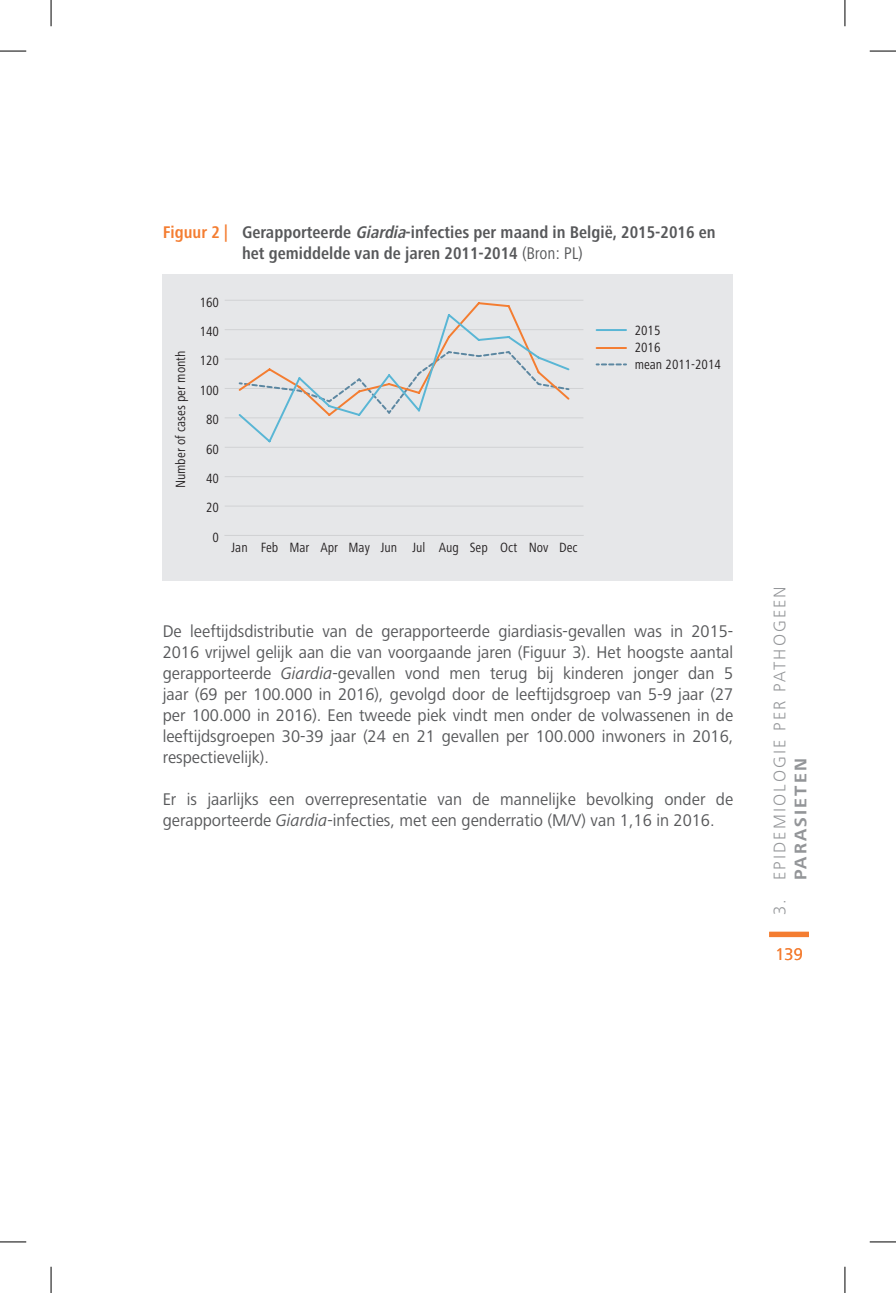
<style>
.page{position:relative;width:896px;height:1293px;background:#fff}
.page>*{position:absolute;margin:0;border:0;box-sizing:border-box;transform-origin:0 0}
.t1{font:17.5px/21px "Frutiger Next LT";color:#57585a;text-align:justify;scale:.96 1}
.t2{font:700 condensed 17.5px/21px "Frutiger Next LT";color:#57585a}
.t3{font:300 17.5px "Frutiger Next LT";letter-spacing:.125em;color:#939598}
.t4{font:700 17.5px "Frutiger Next LT";color:#939598}
.t5{font:17.5px "Frutiger Next LT";color:#f47d31;scale:.96 1}
.t6{font:condensed 13.83px/17px "Frutiger Next LT";color:#231f20}
.s1{color:#f47d31}
.s2{font-style:italic}
.s3{font-weight:400}
</style>
<div class="page">
<div style="left:769px;top:932px;width:40px;height:5px;background:#f47d31"></div>
<div style="left:163px;top:274px;width:570px;height:307px;background:#e6e7e9"></div>
<hr style="left:225px;top:535px;width:358px;height:1px;background:#d1d2d4">
<hr style="left:225px;top:506px;width:358px;height:1px;background:#d1d2d4">
<hr style="left:225px;top:476px;width:358px;height:1px;background:#d1d2d4">
<hr style="left:225px;top:447px;width:358px;height:1px;background:#d1d2d4">
<hr style="left:225px;top:417px;width:358px;height:1px;background:#d1d2d4">
<hr style="left:225px;top:388px;width:358px;height:1px;background:#d1d2d4">
<hr style="left:225px;top:359px;width:358px;height:1px;background:#d1d2d4">
<hr style="left:225px;top:329px;width:358px;height:1px;background:#d1d2d4">
<hr style="left:225px;top:300px;width:358px;height:1px;background:#d1d2d4">
<svg style="left:238px;top:302px;width:332px;height:141px"></svg>
<hr style="left:596px;top:329px;width:30px;height:2px;background:#59b6d5">
<hr style="left:596px;top:347px;width:30px;height:2px;background:#f47d31">
<svg style="left:596px;top:363px;width:30px;height:2px"></svg>
<svg style="left:0;top:51px;width:26px;height:1px"></svg>
<svg style="left:870px;top:51px;width:26px;height:1px"></svg>
<svg style="left:0;top:1241px;width:26px;height:1px"></svg>
<svg style="left:870px;top:1241px;width:26px;height:1px"></svg>
<svg style="left:51px;top:0;width:1px;height:26px"></svg>
<svg style="left:51px;top:1266px;width:1px;height:27px"></svg>
<svg style="left:844px;top:0;width:1px;height:26px"></svg>
<svg style="left:844px;top:1266px;width:1px;height:27px"></svg>
<p class="t2" style="left:242px;top:222px;width:475px;text-indent:-79px"><span class="s1">Figuur 2 |</span> Gerapporteerde <span class="s2">Giardia</span>-infecties per maand in België, 2015-2016 en het gemiddelde van de jaren 2011-2014 <span class="s3">(Bron: PL)</span></p>
<p class="t6" style="left:172px;top:488px;width:139px;rotate:-90deg">Number of cases per month</p>
<p class="t6" style="left:200px;top:293px;width:21px">160</p>
<p class="t6" style="left:200px;top:323px;width:21px">140</p>
<p class="t6" style="left:200px;top:352px;width:21px">120</p>
<p class="t6" style="left:200px;top:382px;width:21px">100</p>
<p class="t6" style="left:206px;top:411px;width:14px">80</p>
<p class="t6" style="left:206px;top:440px;width:14px">60</p>
<p class="t6" style="left:206px;top:470px;width:14px">40</p>
<p class="t6" style="left:206px;top:499px;width:14px">20</p>
<p class="t6" style="left:213px;top:529px;width:8px">0</p>
<p class="t6" style="left:231px;top:539px;width:348px">Jan Feb Mar Apr May Jun Jul Aug Sep Oct Nov Dec</p>
<p class="t6" style="left:635px;top:322px;width:88px">2015<br>2016<br>mean 2011-2014</p>
<p class="t1" style="left:163px;top:620px;width:596px">De leeftijdsdistributie van de gerapporteerde giardiasis-gevallen was in 2015- 2016 vrijwel gelijk aan die van voorgaande jaren (Figuur 3). Het hoogste aantal gerapporteerde <span class="s2">Giardia</span>-gevallen vond men terug bij kinderen jonger dan 5 jaar (69 per 100.000 in 2016), gevolgd door de leeftijdsgroep van 5-9 jaar (27 per 100.000 in 2016). Een tweede piek vindt men onder de volwassenen in de leeftijdsgroepen 30-39 jaar (24 en 21 gevallen per 100.000 inwoners in 2016, respectievelijk).</p>
<p class="t1" style="left:163px;top:788px;width:596px">Er is jaarlijks een overrepresentatie van de mannelijke bevolking onder de gerapporteerde <span class="s2">Giardia</span>-infecties, met een genderratio (M/V) van 1,16 in 2016.</p>
<p class="t3" style="left:770px;top:915px;width:330px;rotate:-90deg">3. Epidemiologie per pathogeen</p>
<p class="t4" style="left:791px;top:880px;width:123px;rotate:-90deg">Parasieten</p>
<p class="t5" style="left:775px;top:944px;width:30px">139</p>
</div>
